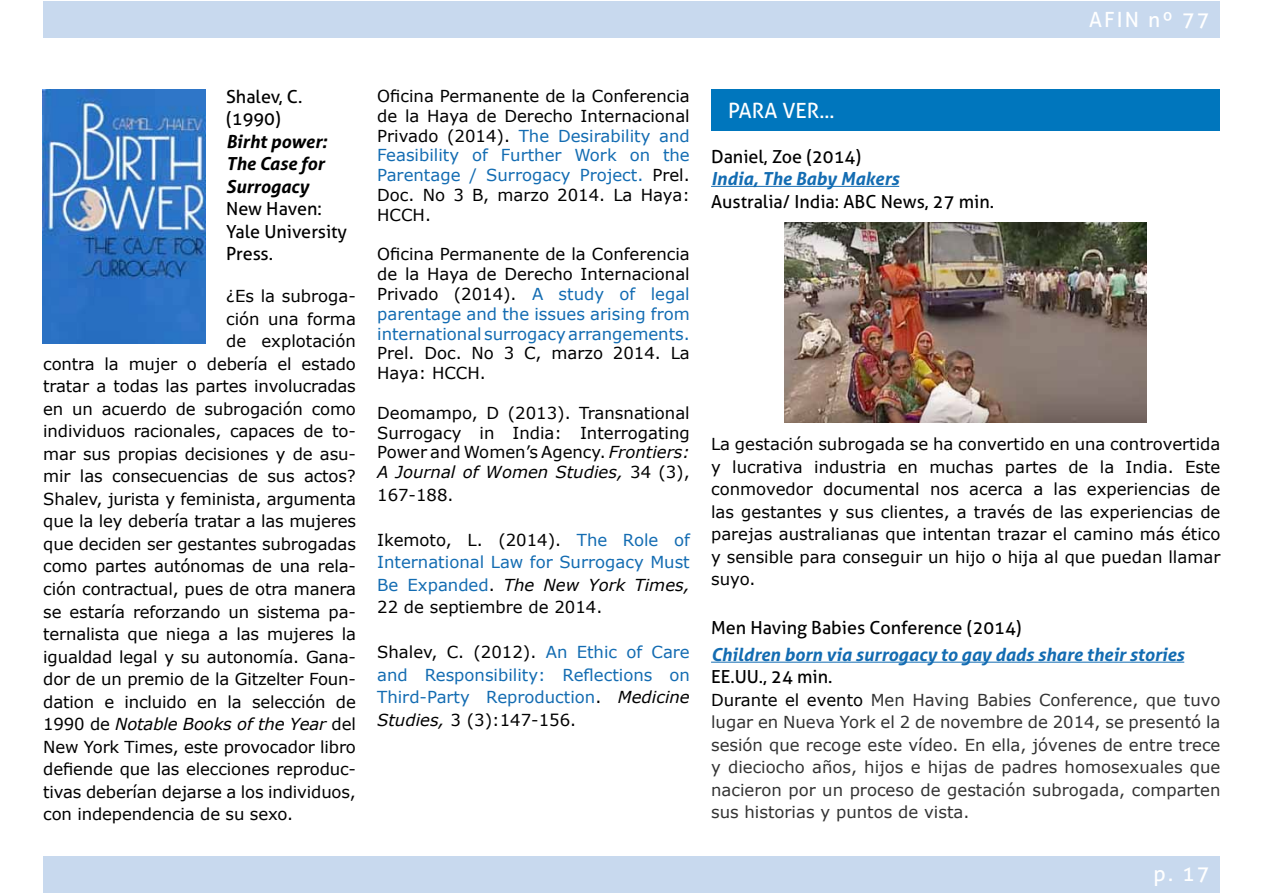
<style>
.page{position:relative;width:1263px;height:893px;background:#fff}
.page>*{position:absolute;margin:0;border:0;box-sizing:border-box;transform-origin:0 0}
.t1{font:21px "Aller";letter-spacing:.1em;color:#fff}
.t2{font:18px/22.5px "Aller";color:#000}
.t3{font:italic 700 18px "Aller";color:#136cb2}
.t4{font:italic 700 18px/22.5px "Aller";color:#000}
.t5{font:16.5px/19.8px "Verdana";letter-spacing:-.01em;color:#000;text-align:justify}
.t6{font:16.5px/22.5px "Verdana";color:#136cb2;text-align:justify}
.t7{font:16.5px/22.5px "Verdana";color:#333;text-align:justify}
.t8{font:italic 16.5px "Verdana";letter-spacing:-.01em;color:#000}
.s1{font-style:normal}
.s2{color:#136cb2}
.s3{color:#000}
.s4{font-style:italic}
.s5{font-style:italic;color:#000}
</style>
<div class="page">
<div style="left:43px;top:1px;width:1177px;height:37px;background:#c8d9ee"></div>
<div style="left:43px;top:856px;width:1177px;height:37px;background:#c8d9ee"></div>
<hr style="left:711px;top:186px;width:188px;height:1px;background:#136cb2">
<hr style="left:711px;top:662px;width:473px;height:1px;background:#136cb2">
<div style="left:711px;top:89px;width:509px;height:42px;background:#0076bd"></div>
<img style="left:43px;top:89px;width:162px;height:255px">
<img style="left:784px;top:223px;width:363px;height:199px">
<p class="t1" style="left:1089px;top:7px;width:122px">AFIN nº 77</p>
<p class="t2" style="left:226px;top:85px;width:78px">Shalev, C. (1990)</p>
<p class="t4" style="left:226px;top:130px;width:102px">Birht power:<br>The Case for<br>Surrogacy</p>
<p class="t2" style="left:226px;top:197px;width:123px">New Haven:<br>Yale U niversity<br>Press.</p>
<p class="t5" style="left:226px;top:286px;width:131px">¿Es la subroga-</p>
<p class="t5" style="left:226px;top:309px;width:131px">ción una forma</p>
<p class="t5" style="left:226px;top:331px;width:131px">de explotación</p>
<p class="t5" style="left:43px;top:354px;width:314px">contra la mujer o debería el estado</p>
<p class="t5" style="left:43px;top:376px;width:314px">tratar a todas las partes involucradas</p>
<p class="t5" style="left:43px;top:399px;width:314px">en un acuerdo de subrogación como</p>
<p class="t5" style="left:43px;top:421px;width:314px">individuos racionales, capaces de to-</p>
<p class="t5" style="left:43px;top:444px;width:314px">mar sus propias decisiones y de asu-</p>
<p class="t5" style="left:43px;top:466px;width:314px">mir las consecuencias de sus actos?</p>
<p class="t5" style="left:43px;top:489px;width:314px">Shalev, jurista y feminista, argumenta</p>
<p class="t5" style="left:43px;top:511px;width:314px">que la ley debería tratar a las mujeres</p>
<p class="t5" style="left:43px;top:534px;width:314px">que deciden ser gestantes subrogadas</p>
<p class="t5" style="left:43px;top:556px;width:314px">como partes autónomas de una rela-</p>
<p class="t5" style="left:43px;top:579px;width:314px">ción contractual, pues de otra manera</p>
<p class="t5" style="left:43px;top:601px;width:314px">se estaría reforzando un sistema pa-</p>
<p class="t5" style="left:43px;top:624px;width:314px">ternalista que niega a las mujeres la</p>
<p class="t5" style="left:43px;top:646px;width:314px">igualdad legal y su autonomía. Gana-</p>
<p class="t5" style="left:43px;top:669px;width:314px">dor de un premio de la Gitzelter Foun-</p>
<p class="t5" style="left:43px;top:691px;width:314px">dation e incluido en la selección de</p>
<p class="t8" style="left:43px;top:713px;width:314px"><span class="s1">1990 de</span> Notable Books of the Year <span class="s1">del</span></p>
<p class="t5" style="left:43px;top:736px;width:314px">New York Times, este provocador libro</p>
<p class="t5" style="left:43px;top:759px;width:314px">defiende que las elecciones reproduc-</p>
<p class="t5" style="left:43px;top:781px;width:314px">tivas deberían dejarse a los individuos,</p>
<p class="t5" style="left:43px;top:804px;width:251px">con independencia de su sexo.</p>
<p class="t5" style="left:377px;top:86px;width:314px">Oficina Permanente de la Conferencia de la Haya de Derecho Internacional Privado (2014). <span class="s2">The Desirability and Feasibility of Further Work on the Parentage / Surrogacy Project.</span> Prel.<br>Doc. No 3 B, marzo 2014. La Haya:<br>HCCH.</p>
<p class="t6" style="left:377px;top:244px;width:314px;line-height:19.8px"><span class="s3">Oficina Permanente de la Conferencia de la Haya de Derecho Internacional Privado (2014).</span> A study of legal parentage and the issues arising from international surrogacy arrangements.</p>
<p class="t5" style="left:377px;top:343px;width:314px">Prel. Doc. No 3 C, marzo 2014. La<br>Haya: HCCH.</p>
<p class="t5" style="left:377px;top:403px;width:314px">Deomampo, D (2013). Transnational Surrogacy in India: Interrogating Power and Women’s Agency. <span class="s4">Frontiers:<br>A Journal of Women Studies,</span> 34 (3),</p>
<p class="t5" style="left:377px;top:485px;width:78px">167-188.</p>
<p class="t6" style="left:377px;top:528px;width:314px"><span class="s3">Ikemoto, L. (2014).</span> The Role of International Law for Surrogacy Must Be Expanded<span class="s3">.</span> <span class="s5">The New York Times, </span><span class="s3">22 de septiembre de 2014.</span></p>
<p class="t6" style="left:377px;top:641px;width:314px"><span class="s3">Shalev, C. (2012).</span> An Ethic of Care and Responsibility: Reflections on Third-Party Reproduction<span class="s3">.</span> <span class="s5">Medicine Studies,</span> <span class="s3">3 (3):147-156.</span></p>
<p class="t1" style="left:728px;top:98px;width:108px">PARA VER...</p>
<p class="t2" style="left:711px;top:145px;width:152px">Daniel, Zoe (2014)</p>
<p class="t3" style="left:711px;top:167px;width:190px">India, The Baby Makers</p>
<p class="t2" style="left:711px;top:190px;width:285px">Australia/ India: ABC News, 27 min.</p>
<p class="t5" style="left:711px;top:433px;width:511px;line-height:22.5px">La gestación subrogada se ha convertido en una controvertida y lucrativa industria en muchas partes de la India. Este conmovedor documental nos acerca a las experiencias de las gestantes y sus clientes, a través de las experiencias de parejas australianas que intentan trazar el camino más ético y sensible para conseguir un hijo o hija al que puedan llamar suyo.</p>
<p class="t2" style="left:711px;top:616px;width:312px">Men Having Babies Conference (2014)</p>
<p class="t3" style="left:711px;top:643px;width:475px">Children born via surrogacy to gay dads share their stories</p>
<p class="t2" style="left:711px;top:666px;width:123px">EE.UU., 24 min.</p>
<p class="t7" style="left:711px;top:688px;width:511px"><span class="s3">Durante el evento</span> Men Having Babies Conference, que tuvo lugar en Nueva York el 2 de novembre de 2014, se presentó la sesión que recoge este vídeo. En ella, jóvenes de entre trece y dieciocho años, hijos e hijas de padres homosexuales que nacieron por un proceso de gestación subrogada, comparten sus historias y puntos de vista.</p>
<p class="t1" style="left:1153px;top:861px;width:57px">p. 17</p>
</div>
